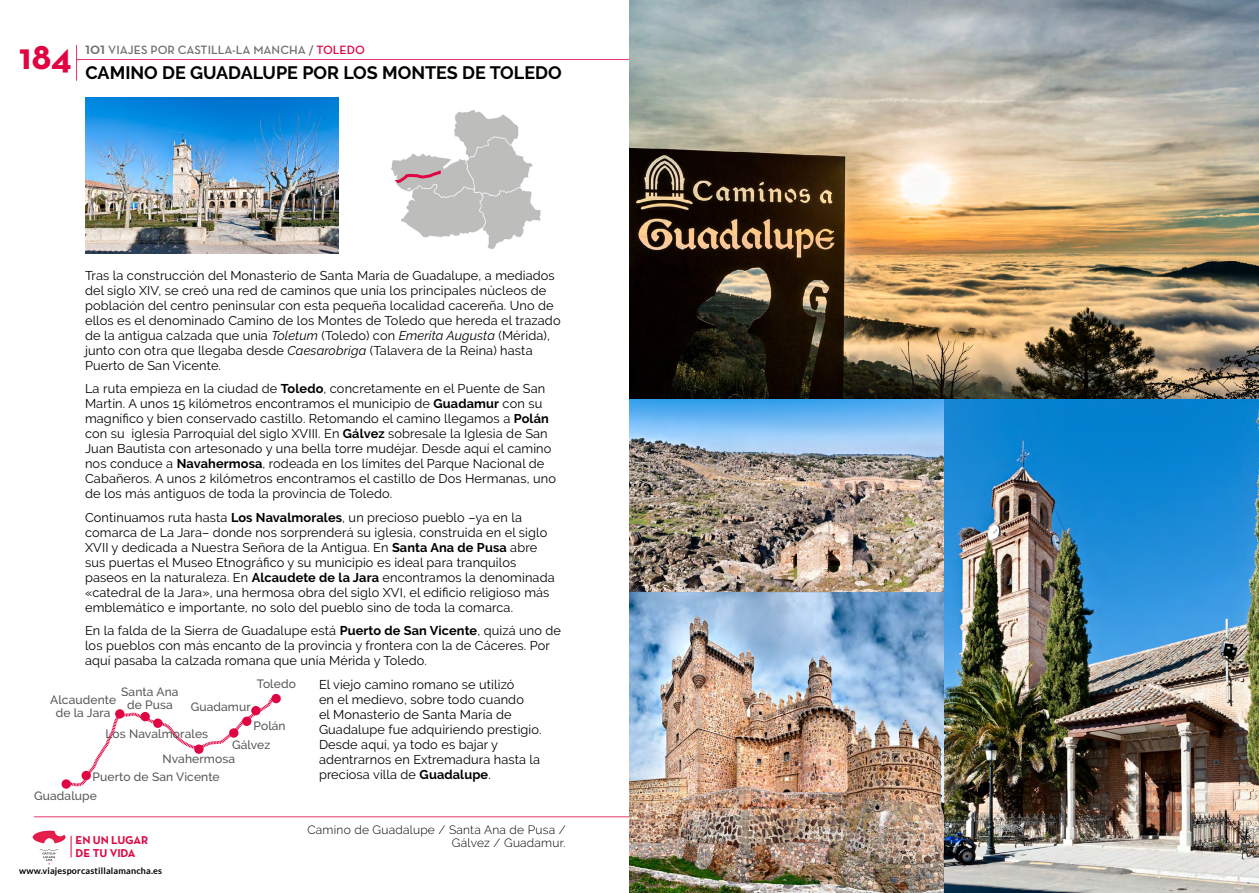
<style>
.page{position:relative;width:1259px;height:893px;background:#fff}
.page>*{position:absolute;margin:0;border:0;box-sizing:border-box;transform-origin:0 0}
.t1{font:700 37.5px "Neutra Text";color:#df0542}
.t2{font:700 18px "Raleway";color:#000}
.t3{font:12.75px/15px "Raleway";letter-spacing:.01em;color:#000}
.t4{font:600 12.3px "Neutra Text";color:#706f6f}
.t5{font:500 12px/13.2px "Raleway";letter-spacing:.01em;color:#575756;text-align:center}
.t6{font:300 12px/13.2px "Raleway";letter-spacing:.02em;color:#000;text-align:right}
.t7{font:700 11.55px/13.6px "Neutra Text";letter-spacing:-.01em;color:#df0542}
.t8{font:700 9px "Lato";letter-spacing:.02em;color:#000}
.s1{font-size:16.35px}
.s2{color:#df0542}
.s3{font-style:italic}
.s4{font-weight:700}
</style>
<div class="page">
<img style="left:391px;top:110px;width:150px;height:139px">
<hr style="left:76px;top:45px;width:1px;height:36px;background:#df0542">
<hr style="left:77px;top:59px;width:552px;height:1px;background:#df0542">
<hr style="left:34px;top:816px;width:595px;height:1px;background:#df0542">
<img style="left:32px;top:830px;width:34px;height:30px">
<img style="left:46px;top:860px;width:7px;height:5px">
<svg style="left:56px;top:836px;width:16px;height:24px"></svg>
<img style="left:85px;top:98px;width:254px;height:155px">
<img style="left:629px;top:0;width:630px;height:893px">
<svg style="left:392px;top:169px;width:52px;height:17px"></svg>
<svg style="left:271px;top:694px;width:10px;height:9px"></svg>
<svg style="left:68px;top:696px;width:210px;height:91px"></svg>
<div style="left:251px;top:706px;width:9px;height:9px;background:#df0542;border-radius:50%"></div>
<div style="left:229px;top:728px;width:9px;height:10px;background:#df0542;border-radius:50%"></div>
<svg style="left:194px;top:744px;width:10px;height:10px"></svg>
<div style="left:153px;top:718px;width:9px;height:10px;background:#df0542;border-radius:50%"></div>
<div style="left:115px;top:709px;width:9px;height:9px;background:#df0542;border-radius:50%"></div>
<div style="left:81px;top:771px;width:10px;height:9px;background:#df0542;border-radius:50%"></div>
<div style="left:62px;top:779px;width:9px;height:10px;background:#df0542;border-radius:50%"></div>
<div style="left:242px;top:717px;width:9px;height:9px;background:#df0542;border-radius:50%"></div>
<div style="left:140px;top:712px;width:10px;height:9px;background:#df0542;border-radius:50%"></div>
<h1 class="t1" style="left:19px;top:33px;width:54px">184</h1>
<p class="t4" style="left:85px;top:42px;width:281px"><span class="s1">101</span> VIAJES POR CASTILLA-LA MANCHA / <span class="s2">TOLEDO</span></p>
<h2 class="t2" style="left:85px;top:63px;width:478px">CAMINO DE GUADALUPE POR LOS MONTES DE TOLEDO</h2>
<p class="t3" style="left:85px;top:268px;width:477px">Tras la construcción del Monasterio de Santa María de Guadalupe, a mediados del siglo XIV, se creó una red de caminos que unía los principales núcleos de población del centro peninsular con esta pequeña localidad cacereña. Uno de ellos es el denominado Camino de los Montes de Toledo que hereda el trazado de la antigua calzada que unía <span class="s3">Toletum</span> (Toledo) con <span class="s3">Emerita Augusta</span> (Mérida), junto con otra que llegaba desde <span class="s3">Caesarobriga</span> (Talavera de la Reina) hasta Puerto de San Vicente.</p>
<p class="t3" style="left:85px;top:381px;width:472px">La ruta empieza en la ciudad de <span class="s4">Toledo</span>, concretamente en el Puente de San Martín. A unos 15 kilómetros encontramos el municipio de <span class="s4">Guadamur</span> con su magnífico y bien conservado castillo. Retomando el camino llegamos a <span class="s4">Polán </span>con su iglesia Parroquial del siglo XVIII. En <span class="s4">Gálvez</span> sobresale la Iglesia de San Juan Bautista con artesonado y una bella torre mudéjar. Desde aquí el camino nos conduce a <span class="s4">Navahermosa</span>, rodeada en los límites del Parque Nacional de Cabañeros. A unos 2 kilómetros encontramos el castillo de Dos Hermanas, uno de los más antiguos de toda la provincia de Toledo.</p>
<p class="t3" style="left:85px;top:510px;width:471px">Continuamos ruta hasta <span class="s4">Los Navalmorales</span>, un precioso pueblo –ya en la comarca de La Jara– donde nos sorprenderá su iglesia, construida en el siglo XVII y dedicada a Nuestra Señora de la Antigua. En <span class="s4">Santa Ana de Pusa</span> abre sus puertas el Museo Etnográfico y su municipio es ideal para tranquilos paseos en la naturaleza. En <span class="s4">Alcaudete de la Jara</span> encontramos la denominada «catedral de la Jara», una hermosa obra del siglo XVI, el edificio religioso más emblemático e importante, no solo del pueblo sino de toda la comarca.</p>
<p class="t3" style="left:85px;top:623px;width:477px">En la falda de la Sierra de Guadalupe está <span class="s4">Puerto de San Vicente</span>, quizá uno de los pueblos con más encanto de la provincia y frontera con la de Cáceres. Por aquí pasaba la calzada romana que unía Mérida y Toledo.</p>
<p class="t3" style="left:319px;top:677px;width:224px">El viejo camino romano se utilizó<br>en el medievo, sobre todo cuando<br>el Monasterio de Santa María de<br>Guadalupe fue adquiriendo prestigio.<br>Desde aquí, ya todo es bajar y adentrarnos en Extremadura hasta la preciosa villa de <span class="s4">Guadalupe</span>.</p>
<p class="t5" style="left:257px;top:677px;width:41px">Toledo</p>
<p class="t5" style="left:121px;top:685px;width:59px">Santa Ana de Pusa</p>
<p class="t5" style="left:50px;top:693px;width:68px">Alcaudente de la Jara</p>
<p class="t5" style="left:191px;top:700px;width:62px">Guadamur</p>
<p class="t5" style="left:232px;top:716px;width:55px;line-height:19.2px;text-align:left;text-indent:21px">Polán<br>Gálvez</p>
<p class="t5" style="left:162px;top:753px;width:74px">Nvahermosa</p>
<p class="t5" style="left:106px;top:727px;width:104px">Los Navalmorales</p>
<p class="t5" style="left:93px;top:770px;width:129px">Puerto de San Vicente</p>
<p class="t5" style="left:34px;top:789px;width:64px">Guadalupe</p>
<p class="t7" style="left:76px;top:833px;width:74px">EN UN LUGAR<br>DE TU VIDA</p>
<p class="t8" style="left:19px;top:866px;width:144px">www.viajesporcastillalamancha.es</p>
<p class="t6" style="left:307px;top:823px;width:260px">Camino de Guadalupe / Santa Ana de Pusa /<br>Gálvez / Guadamur.</p>
</div>
